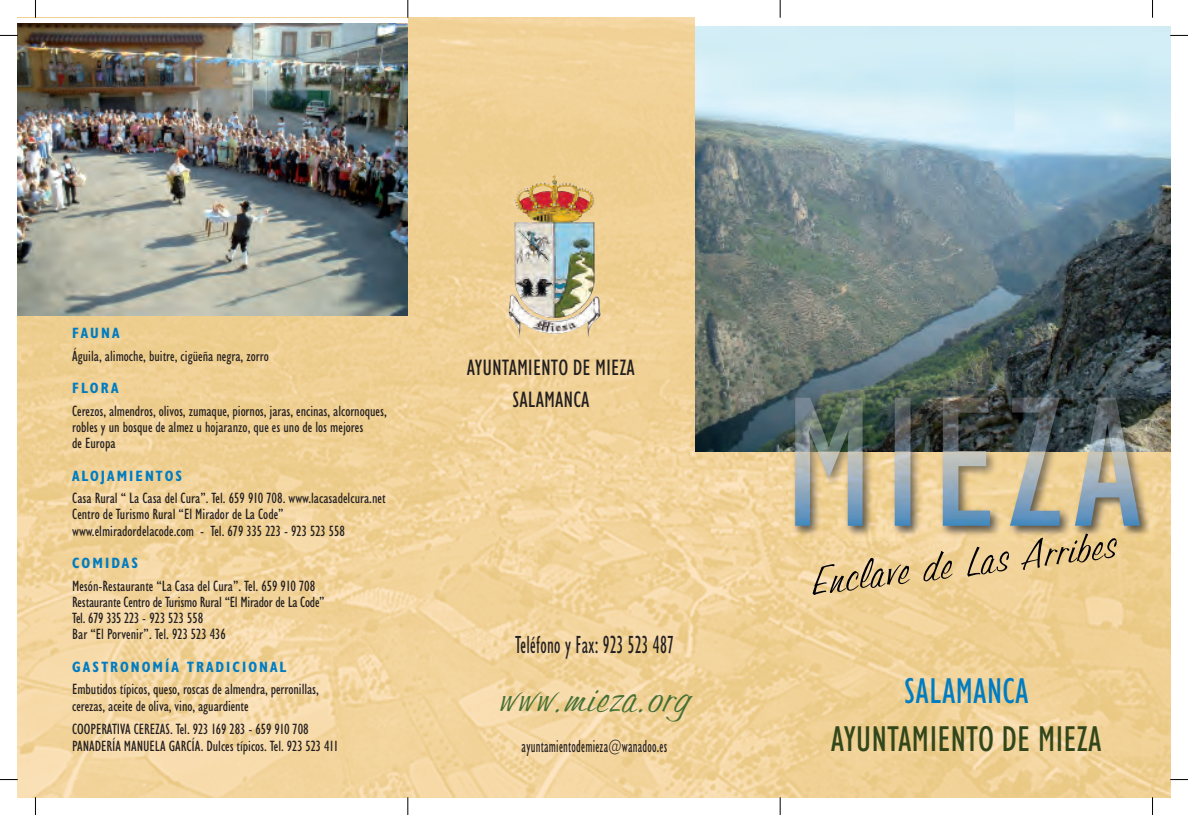
<style>
.page{position:relative;width:1188px;height:815px;background:#fff}
.page>*{position:absolute;margin:0;border:0;box-sizing:border-box;transform-origin:0 0}
.t1{font:italic 41.25px "Cg Trophy";color:#000006;scale:1.2 1}
.t2{font:italic 41.25px "Cg Trophy";color:#467035;scale:1.2 1}
.t3{font:condensed 36.25px "Humanist 521 BT";color:#32461b}
.t4{font:condensed 36.25px "Humanist 521 BT";color:#007cc2}
.t5{font:condensed 25px "Humanist 521 BT";letter-spacing:.02em;color:#231f20;scale:.75 1}
.t6{font:condensed 22.5px/32.5px "Humanist 521 BT";color:#231f20;text-align:center}
.t7{font:condensed 17.5px "Humanist 521 BT";letter-spacing:.02em;color:#231f20;scale:.75 1}
.t8{font:condensed 15px/16.2px "Humanist 521 BT";letter-spacing:-.005em;color:#231f20}
.t9{font:700 condensed 15px "Humanist 521 BT";letter-spacing:.14em;color:#007cc2}
</style>
<div class="page">
<img style="left:18px;top:18px;width:1151px;height:779px">
<div style="left:694px;top:18px;width:475px;height:433px;background:#fff"></div>
<img style="left:694px;top:27px;width:475px;height:424px">
<img style="left:554px;top:168px;width:36px;height:25px">
<img style="left:788px;top:391px;width:366px;height:150px">
<img style="left:795px;top:451px;width:344px;height:75px">
<img style="left:795px;top:398px;width:330px;height:53px">
<div style="left:18px;top:18px;width:389px;height:297px;background:linear-gradient(to right,#fff,#fff)"></div>
<img style="left:18px;top:24px;width:389px;height:291px">
<svg style="left:35px;top:0;width:1px;height:18px"></svg>
<svg style="left:407px;top:0;width:1px;height:18px"></svg>
<svg style="left:779px;top:0;width:1px;height:18px"></svg>
<svg style="left:35px;top:797px;width:1px;height:18px"></svg>
<svg style="left:407px;top:797px;width:1px;height:18px"></svg>
<svg style="left:779px;top:797px;width:1px;height:18px"></svg>
<svg style="left:0;top:35px;width:18px;height:1px"></svg>
<svg style="left:0;top:779px;width:18px;height:1px"></svg>
<svg style="left:1169px;top:35px;width:18px;height:1px"></svg>
<svg style="left:1169px;top:779px;width:18px;height:1px"></svg>
<p class="t9" style="left:72px;top:328px;width:49px">FAUNA</p>
<p class="t8" style="left:72px;top:349px;width:198px">Águila, alimoche, buitre, cigüeña negra, zorro</p>
<p class="t9" style="left:72px;top:383px;width:48px">FLORA</p>
<p class="t8" style="left:72px;top:404px;width:316px">Cerezos, almendros, olivos, zumaque, piornos, jaras, encinas, alcornoques, robles y un bosque de almez u hojaranzo, que es uno de los mejores<br>de Europa</p>
<p class="t9" style="left:72px;top:470px;width:111px">ALOJAMIENTOS</p>
<p class="t8" style="left:72px;top:492px;width:315px">Casa Rural “ La Casa del Cura”. Tel. 659 910 708. www.lacasadelcura.net<br>Centro de Turismo Rural “El Mirador de La Code” www.elmiradordelacode.com - Tel. 679 335 223 - 923 523 558</p>
<p class="t9" style="left:72px;top:558px;width:67px">COMIDAS</p>
<p class="t8" style="left:72px;top:579px;width:254px">Mesón-Restaurante “La Casa del Cura”. Tel. 659 910 708<br>Restaurante Centro de Turismo Rural “El Mirador de La Code” Tel. 679 335 223 - 923 523 558<br>Bar “El Porvenir”. Tel. 923 523 436</p>
<p class="t9" style="left:72px;top:662px;width:216px">GASTRONOMÍA TRADICIONAL</p>
<p class="t8" style="left:72px;top:683px;width:248px">Embutidos típicos, queso, roscas de almendra, perronillas, cerezas, aceite de oliva, vino, aguardiente</p>
<p class="t8" style="left:72px;top:723px;width:268px">COOPERATIVA CEREZAS. Tel. 923 169 283 - 659 910 708<br>PANADERÍA MANUELA GARCÍA. Dulces típicos. Tel. 923 523 411</p>
<h3 class="t6" style="left:467px;top:354px;width:169px">AYUNTAMIENTO DE MIEZA<br>SALAMANCA</h3>
<h3 class="t5" style="left:515px;top:636px;width:213px">Teléfono y Fax: 923 523 487</h3>
<h1 class="t2" style="left:498px;top:672px;width:161px">www.mieza.org</h1>
<p class="t7" style="left:521px;top:740px;width:195px">ayuntamientodemieza@wanadoo.es</p>
<h1 class="t1" style="left:806px;top:556px;width:257px;rotate:-7deg">Enclave de Las Arribes</h1>
<h2 class="t4" style="left:903px;top:678px;width:126px">SALAMANCA</h2>
<h2 class="t3" style="left:830px;top:727px;width:272px">AYUNTAMIENTO DE MIEZA</h2>
</div>
